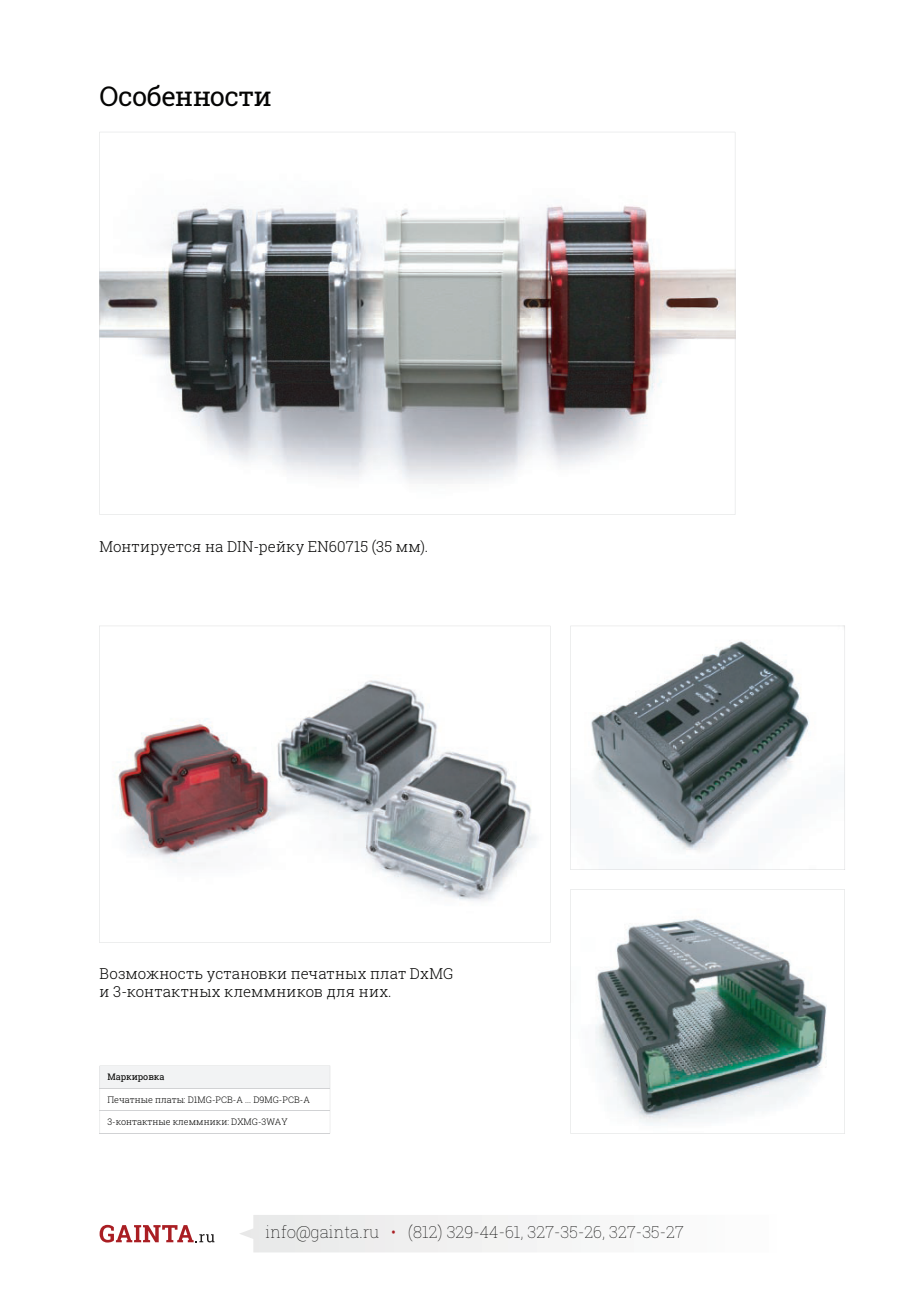
<style>
.page{position:relative;width:919px;height:1289px;background:#fff}
.page>*{position:absolute;margin:0;border:0;box-sizing:border-box;transform-origin:0 0}
.t1{font:27px "Roboto Slab";letter-spacing:-.025em;color:#050504}
.t2{font:100 16.5px "Roboto Slab";color:#050504}
.t3{font:300 15px/18px "Roboto Slab";letter-spacing:.01em;color:#050504}
.t4{font:300 9px "Roboto Slab";color:#050504}
.t5{font:9px "Roboto Slab";color:#050504}
.s1{color:#a91e23}
</style>
<div class="page">
<svg style="left:99px;top:132px;width:636px;height:382px"></svg>
<svg style="left:570px;top:625px;width:275px;height:245px"></svg>
<svg style="left:570px;top:889px;width:274px;height:244px"></svg>
<svg style="left:99px;top:625px;width:451px;height:317px"></svg>
<div style="left:240px;top:1215px;width:297px;height:37px;background:#efefef"></div>
<svg style="left:100px;top:1224px;width:114px;height:18px"></svg>
<div style="left:100px;top:1065px;width:230px;height:23px;background:#f2f3f4"></div>
<hr style="left:100px;top:1088px;width:230px;height:1px;background:#d1d2d4">
<hr style="left:100px;top:1110px;width:230px;height:1px;background:#d1d2d4">
<hr style="left:100px;top:1133px;width:230px;height:1px;background:#d1d2d4">
<h1 class="t1" style="left:100px;top:78px;width:174px">Особенности</h1>
<p class="t3" style="left:100px;top:537px;width:330px">Монтируется на DIN-рейку EN60715 (35 мм).</p>
<p class="t3" style="left:100px;top:964px;width:355px">Возможность установки печатных плат DxMG и 3-контактных клеммников для них.</p>
<p class="t5" style="left:107px;top:1070px;width:59px">Маркировка</p>
<p class="t4" style="left:107px;top:1093px;width:204px">Печатные платы: D1MG-PCB-A ... D9MG-PCB-A</p>
<p class="t4" style="left:107px;top:1115px;width:182px">3-контактные клеммники: DXMG-3WAY</p>
<p class="t2" style="left:265px;top:1221px;width:420px">info@gainta.ru <span class="s1">•</span> (812) 329-44-61, 327-35-26, 327-35-27</p>
</div>
